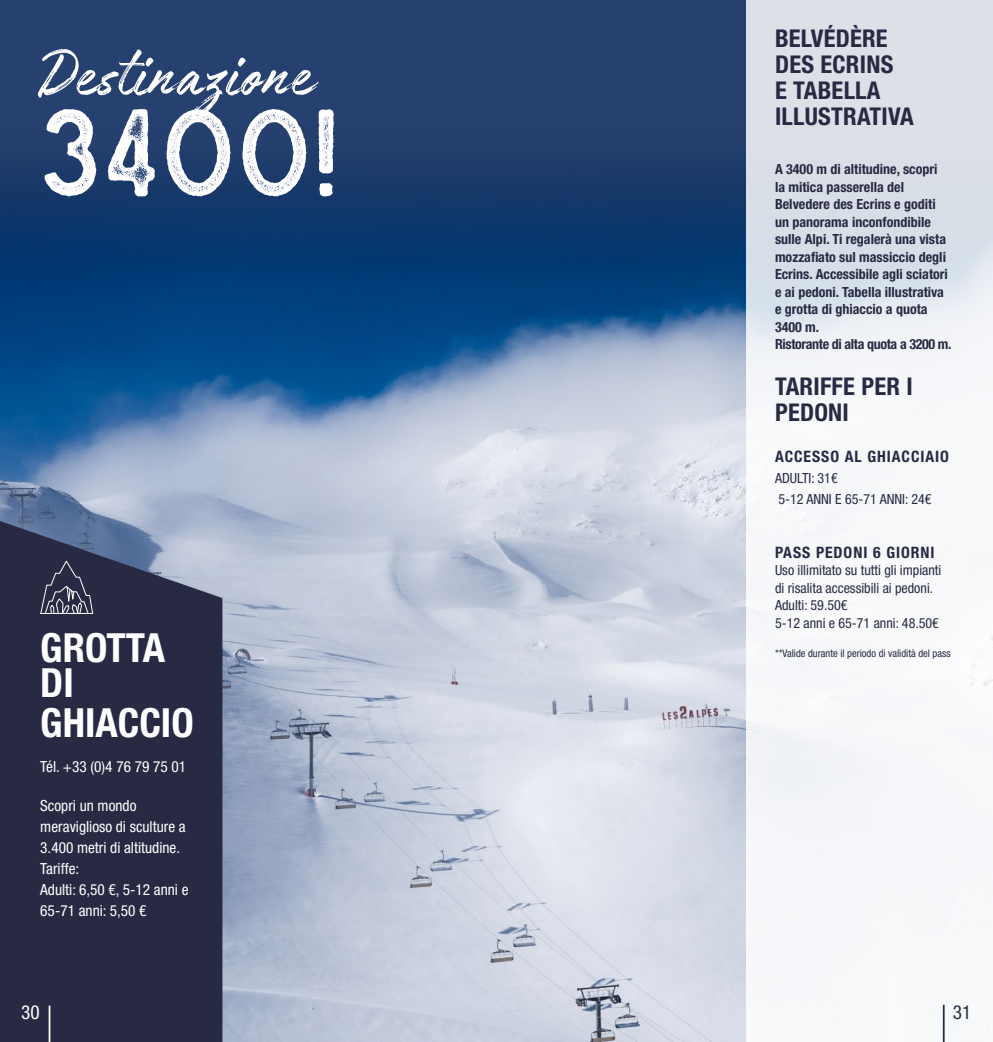
<style>
.page{position:relative;width:993px;height:1042px;background:#fff}
.page>*{position:absolute;margin:0;border:0;box-sizing:border-box;transform-origin:0 0}
.t1{font:119px "Sailors Rough";color:#fff}
.t2{font:73.5px "Authenia Textured";color:#fff}
.t3{font:700 condensed 40.25px/40.2px "Helvetica Neue LT Std";color:#fff}
.t4{font:700 condensed 24.5px/26.2px "Helvetica Neue LT Std";letter-spacing:.01em;color:#282a43}
.t5{font:condensed 19.25px "Helvetica Neue LT Std";color:#282a43}
.t6{font:condensed 19.25px "Helvetica Neue LT Std";color:#fff}
.t7{font:700 condensed 15.75px "Helvetica Neue LT Std";letter-spacing:.06em;color:#282a43}
.t8{font:condensed 15.22px/21px "Helvetica Neue LT Std";color:#fff}
.t9{font:700 condensed 14px/17.5px "Helvetica Neue LT Std";color:#282a43}
.t10{font:condensed 14px/17.5px "Helvetica Neue LT Std";color:#282a43}
.t11{font:condensed 10.5px "Helvetica Neue LT Std";color:#282a43}
</style>
<div class="page">
<div style="left:0;top:0;width:992px;height:1042px;background:#26416f"></div>
<img style="left:0;top:174px;width:745px;height:868px">
<svg style="left:745px;top:0;width:247px;height:1042px;background:#edf0f4"></svg>
<hr style="left:942px;top:1005px;width:2px;height:37px;background:#282a43">
<svg style="left:0;top:521px;width:222px;height:521px;background:#2f324c"></svg>
<svg style="left:40px;top:559px;width:54px;height:56px;background:#43455b"></svg>
<hr style="left:49px;top:1005px;width:1px;height:37px;background:#fff">
<h2 class="t2" style="left:38px;top:37px;width:275px">Destinazione</h2>
<h1 class="t1" style="left:38px;top:83px;width:303px">3400!</h1>
<h3 class="t3" style="left:40px;top:626px;width:126px">GROTTA</h3>
<h3 class="t3" style="left:40px;top:661px;width:155px">DI<br>GHIACCIO</h3>
<p class="t8" style="left:40px;top:755px;width:147px">Tél. +33 (0)4 76 79 75 01</p>
<p class="t8" style="left:40px;top:795px;width:150px">Scopri un mondo meraviglioso di sculture a<br>3.400 metri di altitudine.<br>Tariffe:<br>Adulti: 6,50 €, 5-12 anni e<br>65-71 anni: 5,50 €</p>
<h3 class="t6" style="left:21px;top:1001px;width:20px">30</h3>
<h3 class="t4" style="left:774px;top:25px;width:140px">BELVÉDÈRE<br>DES ECRINS<br>E TABELLA<br>ILLUSTRATIVA</h3>
<p class="t9" style="left:774px;top:160px;width:178px">A 3400 m di altitudine, scopri<br>la mitica passerella del<br>Belvedere des Ecrins e goditi un panorama inconfondibile sulle Alpi. Ti regalerà una vista mozzafiato sul massiccio degli<br>Ecrins. Accessibile agli sciatori e ai pedoni. Tabella illustrativa e grotta di ghiaccio a quota<br>3400 m.<br>Ristorante di alta quota a 3200 m.</p>
<h3 class="t4" style="left:774px;top:373px;width:139px">TARIFFE PER I<br>PEDONI</h3>
<p class="t7" style="left:774px;top:446px;width:175px">ACCESSO AL GHIACCIAIO</p>
<p class="t10" style="left:774px;top:467px;width:158px;line-height:21px">ADULTI: 31€<br>5-12 ANNI E 65-71 ANNI: 24€</p>
<p class="t7" style="left:774px;top:543px;width:161px">PASS PEDONI 6 GIORNI</p>
<p class="t10" style="left:774px;top:561px;width:168px">Uso illimitato su tutti gli impianti di risalita accessibili ai pedoni.<br>Adulti: 59.50€<br>5-12 anni e 65-71 anni: 48.50€</p>
<p class="t11" style="left:774px;top:647px;width:177px">**Valide durante il periodo di validità del pass</p>
<h3 class="t5" style="left:952px;top:1000px;width:20px">31</h3>
</div>
